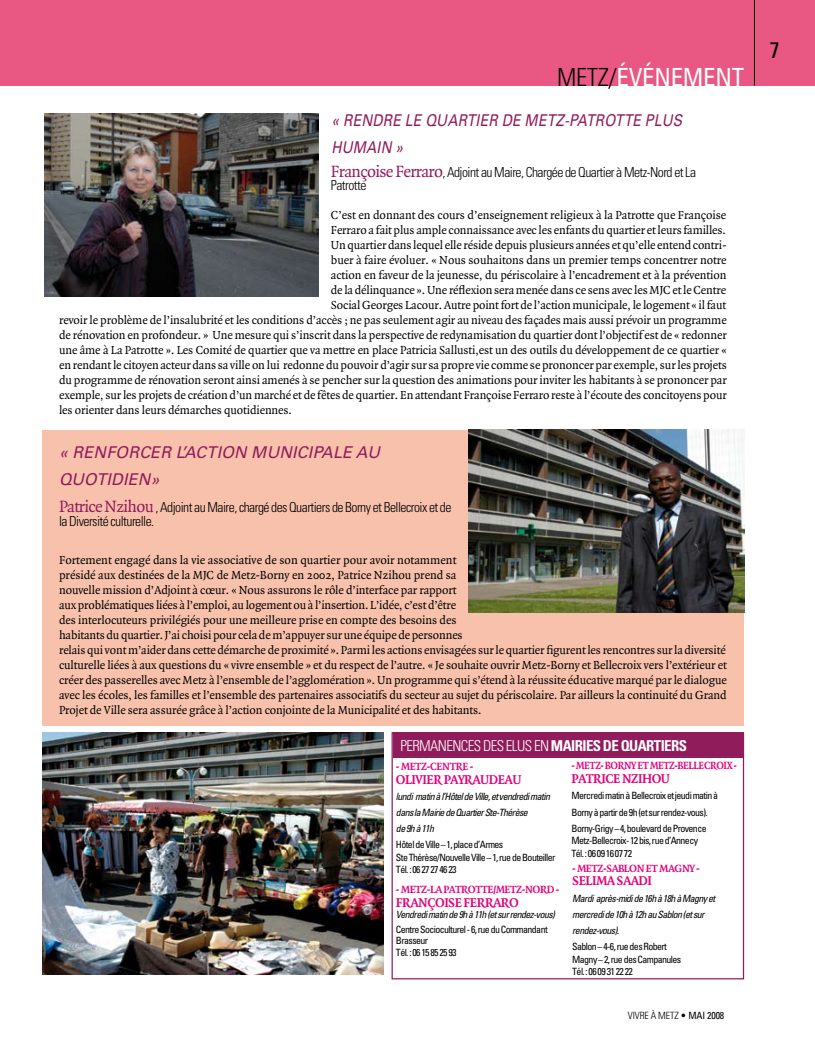
<style>
.page{position:relative;width:815px;height:1053px;background:#fff}
.page>*{position:absolute;margin:0;border:0;box-sizing:border-box;transform-origin:0 0}
.t1{font:condensed 25px "Univers";color:#fff}
.t2{font:italic 16.25px/26.9px "Univers";letter-spacing:.015em;color:#911c5c;scale:.86 1}
.t3{font:italic 16.25px/26.9px "Univers";letter-spacing:.015em;color:#911c5c}
.t4{font:300 condensed 15px "Univers";letter-spacing:-.04em;color:#fff}
.t5{font:700 condensed 15px "Univers";color:#fff}
.t6{font:300 condensed 13.75px/13.8px "Univers";letter-spacing:-.04em;color:#000}
.t7{font:700 13.75px "Quadraat";letter-spacing:-.04em;color:#e2007a}
.t8{font:12.5px/15px "Quadraat";letter-spacing:-.01em;color:#000}
.t9{font:700 11.25px "Quadraat";letter-spacing:-.04em;color:#e2007a}
.t10{font:700 11.25px "Quadraat";letter-spacing:-.04em;color:#e2007a;scale:.94 1}
.t11{font:condensed 10px/12.5px "Univers";letter-spacing:-.06em;color:#000}
.t12{font:italic condensed 10px/16.2px "Univers";letter-spacing:-.06em;color:#000}
.t13{font:300 condensed 10px "Univers";letter-spacing:-.01em;color:#000}
.s1{font-weight:300;color:#000}
.s2{font-family:"Quadraat";font-weight:400;font-stretch:normal;font-size:17.5px;color:#911c5c}
.s3{font-weight:700}
.s4{font-weight:400}
</style>
<div class="page">
<div style="left:43px;top:430px;width:701px;height:295px;background:#f7c1ab"></div>
<div style="left:0;top:0;width:815px;height:86px;background:#e85882"></div>
<hr style="left:754px;top:0;width:1px;height:86px;background:#000">
<img style="left:469px;top:430px;width:275px;height:183px">
<img style="left:44px;top:113px;width:275px;height:183px">
<div style="left:393px;top:732px;width:351px;height:25px;background:#911c5c"></div>
<img style="left:43px;top:732px;width:341px;height:242px">
<h1 class="t1" style="left:557px;top:61px;width:75px"><span class="s1">METZ/</span>événement</h1>
<h2 class="t2" style="left:331px;top:107px;width:409px">« RENDRE LE QUARTIER DE METZ-PATROTTE PLUS<br>HUMAIN »</h2>
<p class="t6" style="left:331px;top:165px;width:367px"><span class="s2">Françoise Ferraro</span>, Adjoint au Maire, Chargée de Quartier à Metz-Nord et La<br>Patrotte</p>
<p class="t8" style="left:331px;top:207px;width:397px">C’est en donnant des cours d’enseignement religieux à la Patrotte que Françoise</p>
<p class="t8" style="left:331px;top:222px;width:397px">Ferraro a fait plus ample connaissance avec les enfants du quartier et leurs familles.</p>
<p class="t8" style="left:331px;top:237px;width:397px">Un quartier dans lequel elle réside depuis plusieurs années et qu’elle entend contri-</p>
<p class="t8" style="left:331px;top:252px;width:397px">buer à faire évoluer. « Nous souhaitons dans un premier temps concentrer notre</p>
<p class="t8" style="left:331px;top:267px;width:397px">action en faveur de la jeunesse, du périscolaire à l’encadrement et à la prévention</p>
<p class="t8" style="left:331px;top:282px;width:397px">de la délinquance ». Une réflexion sera menée dans ce sens avec les MJC et le Centre</p>
<p class="t8" style="left:331px;top:297px;width:397px">Social Georges Lacour. Autre point fort de l’action municipale, le logement « il faut</p>
<p class="t8" style="left:59px;top:312px;width:669px">revoir le problème de l’insalubrité et les conditions d’accès ; ne pas seulement agir au niveau des façades mais aussi prévoir un programme</p>
<p class="t8" style="left:59px;top:327px;width:669px">de rénovation en profondeur. » Une mesure qui s’inscrit dans la perspective de redynamisation du quartier dont l’objectif est de « redonner</p>
<p class="t8" style="left:59px;top:342px;width:669px">une âme à La Patrotte ». Les Comité de quartier que va mettre en place Patricia Sallusti,est un des outils du développement de ce quartier «</p>
<p class="t8" style="left:59px;top:357px;width:669px">en rendant le citoyen acteur dans sa ville on lui redonne du pouvoir d’agir sur sa propre vie comme se prononcer par exemple, sur les projets</p>
<p class="t8" style="left:59px;top:372px;width:669px">du programme de rénovation seront ainsi amenés à se pencher sur la question des animations pour inviter les habitants à se prononcer par</p>
<p class="t8" style="left:59px;top:387px;width:669px">exemple, sur les projets de création d’un marché et de fêtes de quartier. En attendant Françoise Ferraro reste à l’écoute des concitoyens pour</p>
<p class="t8" style="left:59px;top:402px;width:235px">les orienter dans leurs démarches quotidiennes.</p>
<h2 class="t3" style="left:59px;top:439px;width:322px">« RENFORCER L’ACTION MUNICIPALE AU<br>QUOTIDIEN»</h2>
<p class="t6" style="left:59px;top:500px;width:394px"><span class="s2">Patrice Nzihou</span> , Adjoint au Maire, chargé des Quartiers de Borny et Bellecroix et de la Diversité culturelle.</p>
<p class="t8" style="left:59px;top:552px;width:669px">Fortement engagé dans la vie associative de son quartier pour avoir notamment<br>présidé aux destinées de la MJC de Metz-Borny en 2002, Patrice Nzihou prend sa<br>nouvelle mission d’Adjoint à cœur. « Nous assurons le rôle d’interface par rapport<br>aux problématiques liées à l’emploi, au logement ou à l’insertion. L’idée, c’est d’être<br>des interlocuteurs privilégiés pour une meilleure prise en compte des besoins des<br>habitants du quartier. J’ai choisi pour cela de m’appuyer sur une équipe de personnes<br>relais qui vont m’aider dans cette démarche de proximité ». Parmi les actions envisagées sur le quartier figurent les rencontres sur la diversité culturelle liées à aux questions du « vivre ensemble » et du respect de l’autre. « Je souhaite ouvrir Metz-Borny et Bellecroix vers l’extérieur et créer des passerelles avec Metz à l’ensemble de l’agglomération ». Un programme qui s’étend à la réussite éducative marqué par le dialogue avec les écoles, les familles et l’ensemble des partenaires associatifs du secteur au sujet du périscolaire. Par ailleurs la continuité du Grand Projet de Ville sera assurée grâce à l’action conjointe de la Municipalité et des habitants.</p>
<p class="t4" style="left:400px;top:737px;width:170px">Perman ences des Elus en <span class="s3">MAIRIES</span></p>
<p class="t5" style="left:603px;top:736px;width:43px">DE QUARTIERS</p>
<p class="t9" style="left:396px;top:760px;width:79px">- METZ-CENTRE -</p>
<p class="t7" style="left:396px;top:772px;width:127px">OLIVIER PAYRAUDEAU</p>
<p class="t12" style="left:396px;top:788px;width:155px">lundi matin à l’Hôtel de Ville, et vendredi matin dans la Mairie de Quartier Ste-Thérèse<br>de 9h à 11h</p>
<p class="t11" style="left:396px;top:838px;width:161px">Hôtel de Ville – 1, place d’Armes<br>Ste Thérèse/Nouvelle Ville – 1, rue de Bouteiller<br>Tél. : 06 27 27 46 23</p>
<p class="t9" style="left:396px;top:883px;width:165px">- METZ-LA PATROTTE/METZ-NORD -</p>
<p class="t7" style="left:396px;top:895px;width:124px">FRANÇOISE FERRARO</p>
<p class="t12" style="left:396px;top:906px;width:161px">Vendredi matin de 9h à 11h (et sur rendez-vous)</p>
<p class="t11" style="left:396px;top:923px;width:153px;line-height:11.2px">Centre Socioculturel - 6, rue du Commandant<br>Brasseur<br>Tél. : 06 15 85 25 93</p>
<p class="t10" style="left:572px;top:760px;width:178px">- METZ- BORNY ET METZ-BELLECROIX -</p>
<p class="t7" style="left:572px;top:771px;width:100px">PATRICE NZIHOU</p>
<p class="t11" style="left:572px;top:787px;width:148px;line-height:16.2px">Mercredi matin à Bellecroix et jeudi matin à<br>Borny à partir de 9h (et sur rendez-vous).<br>Borny-Grigy – 4, boulevard de Provence</p>
<p class="t11" style="left:572px;top:834px;width:128px">Metz-Bellecroix- 12 bis, rue d’Annecy<br>Tél. : 06 09 16 07 72</p>
<p class="t9" style="left:572px;top:862px;width:129px">- METZ-SABLON ET MAGNY -</p>
<p class="t7" style="left:572px;top:873px;width:81px">SELIMA SAADI</p>
<p class="t12" style="left:572px;top:889px;width:144px">Mardi après-midi de 16h à 18h à Magny et mercredi de 10h à 12h au Sablon (et sur rendez-vous).</p>
<p class="t11" style="left:572px;top:940px;width:111px">Sablon – 4-6, rue des Robert<br>Magny – 2, rue des Campanules<br>Tél. : 06 09 31 22 22</p>
<p class="t13" style="left:628px;top:1009px;width:67px">Vivre à Metz • <span class="s4">mai</span></p>
<p class="t11" style="left:707px;top:1009px;width:19px">2008</p>
</div>
